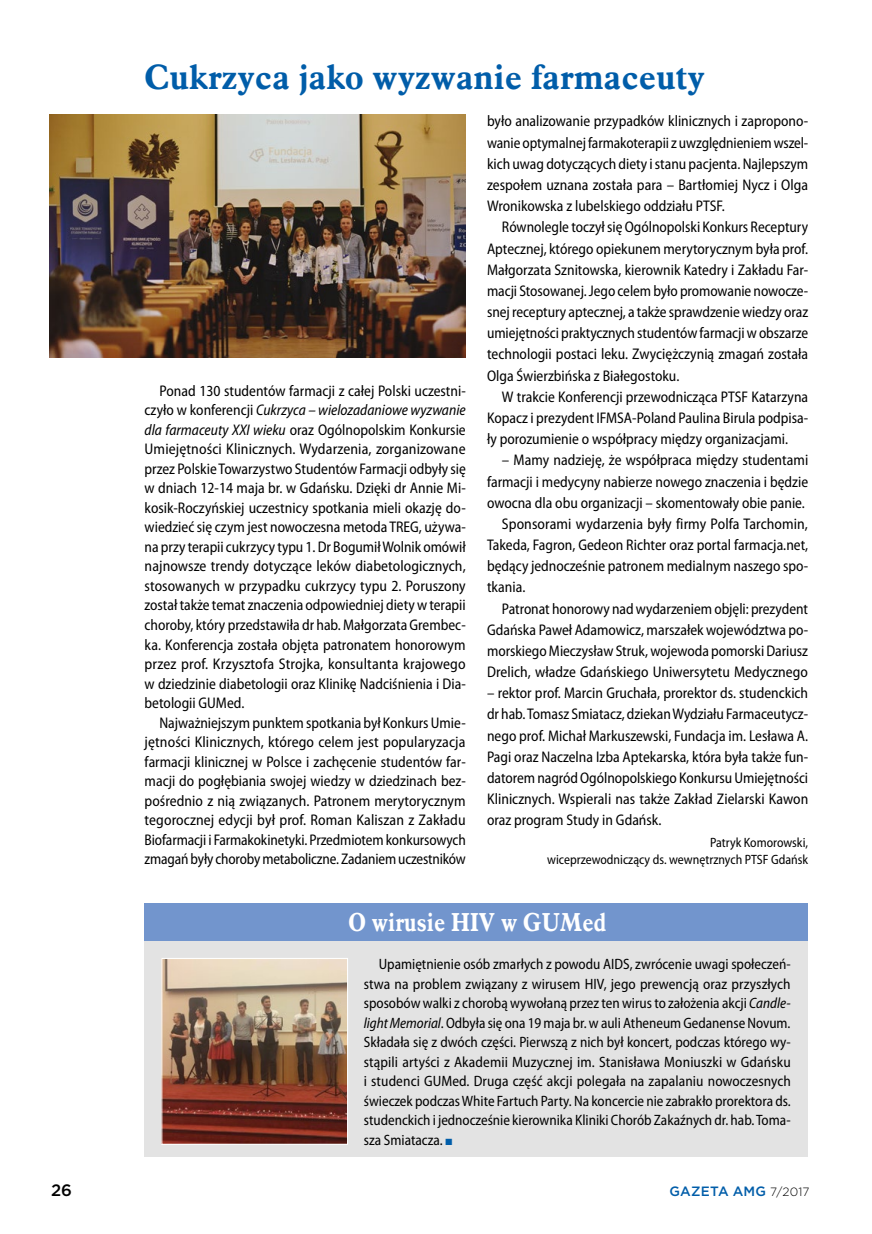
<style>
.page{position:relative;width:872px;height:1234px;background:#fff}
.page>*{position:absolute;margin:0;border:0;box-sizing:border-box;transform-origin:0 0}
.t1{font:700 34.5px "Aldine 721 EU";letter-spacing:.005em;color:#005da9}
.t2{font:700 25.5px "Aldine 721 EU";letter-spacing:.005em;color:#fff;scale:.88 1}
.t3{font:500 16.5px "Gotham";color:#000}
.t4{font:semi-condensed 15.45px/21.1px "Myriad Pro";color:#000;text-align:justify;scale:.96 1}
.t5{font:semi-condensed 15.45px/19.5px "Myriad Pro";color:#000;text-align:justify;scale:.95 1}
.t6{font:semi-condensed 15.45px "Myriad Pro";color:#000}
.t7{font:semi-condensed 15px/19.5px "Myriad Pro";color:#000;text-align:justify;scale:.96 1}
.t8{font:semi-condensed 13.5px/17.4px "Myriad Pro";color:#000;text-align:right;scale:.96 1}
.t9{font:500 13.5px "Gotham";letter-spacing:.015em;color:#005da9}
.s1{font-style:italic}
.s2{color:#005da9}
.s3{font-weight:300;font-size:12px;color:#000}
</style>
<div class="page">
<img style="left:50px;top:115px;width:416px;height:243px">
<div style="left:145px;top:903px;width:663px;height:254px;background:#e3e3e3"></div>
<div style="left:145px;top:903px;width:663px;height:37px;background:#7295cd"></div>
<img style="left:163px;top:959px;width:183px;height:183px">
<div style="left:161px;top:957px;width:187px;height:187px;border:1px solid #fff"></div>
<h1 class="t1" style="left:145px;top:55px;width:562px">Cukrzyca jako wyzwanie farmaceuty</h1>
<p class="t4" style="left:145px;top:380px;width:336px;line-height:19.5px;text-indent:15px">Ponad 130 studentów farmacji z całej Polski uczestni&shy;czyło w konferencji <span class="s1">Cukrzyca – wielozadaniowe wyzwanie dla farmaceuty XXI wieku</span> oraz Ogólnopolskim Konkursie Umiejętności Klinicznych. Wydarzenia, zorganizowane przez Polskie Towarzystwo Studentów Farmacji odbyły się w dniach 12-14 maja br. w Gdańsku. Dzięki dr Annie Mi&shy;kosik-Roczyńskiej uczestnicy spotkania mieli okazję do&shy;wiedzieć się czym jest nowoczesna metoda TREG, używa&shy;na przy terapii cukrzycy typu 1. Dr Bogumił Wolnik omówił najnowsze trendy dotyczące leków diabetologicznych, stosowanych w przypadku cukrzycy typu 2. Poruszony został także temat znaczenia odpowiedniej diety w terapii choroby, który przedstawiła dr hab. Małgorzata Grembec&shy;ka. Konferencja została objęta patronatem honorowym przez prof. Krzysztofa Strojka, konsultanta krajowego w dziedzinie diabetologii oraz Klinikę Nadciśnienia i Dia&shy;betologii GUMed.</p>
<p class="t5" style="left:145px;top:712px;width:340px;text-indent:15px">Najważniejszym punktem spotkania był Konkurs Umie&shy;jętności Klinicznych, którego celem jest popularyzacja farmacji klinicznej w Polsce i zachęcenie studentów far&shy;macji do pogłębiania swojej wiedzy w dziedzinach bez&shy;pośrednio z nią związanych. Patronem merytorycznym tegorocznej edycji był prof. Roman Kaliszan z Zakładu Biofarmacji i Farmakokinetyki. Przedmiotem konkursowych zmagań były choroby metaboliczne. Zadaniem uczestników</p>
<p class="t4" style="left:487px;top:110px;width:336px">było analizowanie przypadków klinicznych i zapropono&shy;wanie optymalnej farmakoterapii z uwzględnieniem wszel&shy;kich uwag dotyczących diety i stanu pacjenta. Najlepszym zespołem uznana została para – Bartłomiej Nycz i Olga Wronikowska z lubelskiego oddziału PTSF.</p>
<p class="t4" style="left:487px;top:216px;width:336px;text-indent:15px">Równolegle toczył się Ogólnopolski Konkurs Receptury Aptecznej, którego opiekunem merytorycznym była prof.<br>Małgorzata Sznitowska, kierownik Katedry i Zakładu Far&shy;macji Stosowanej. Jego celem było promowanie nowocze&shy;snej receptury aptecznej, a także sprawdzenie wiedzy oraz umiejętności praktycznych studentów farmacji w obszarze technologii postaci leku. Zwyciężczynią zmagań została Olga Świerzbińska z Białegostoku.</p>
<p class="t4" style="left:487px;top:386px;width:336px;text-indent:15px">W trakcie Konferencji przewodnicząca PTSF Katarzyna Kopacz i prezydent IFMSA-Poland Paulina Birula podpisa&shy;ły porozumienie o współpracy między organizacjami.</p>
<p class="t6" style="left:502px;top:450px;width:308px">– Mamy nadzieję, że współpraca między studentami</p>
<p class="t4" style="left:487px;top:470px;width:336px">farmacji i medycyny nabierze nowego znaczenia i będzie</p>
<p class="t4" style="left:487px;top:491px;width:333px">owocna dla obu organizacji – skomentowały obie panie.</p>
<p class="t6" style="left:502px;top:514px;width:307px">Sponsorami wydarzenia były firmy Polfa Tarchomin,</p>
<p class="t4" style="left:487px;top:534px;width:336px">Takeda, Fagron, Gedeon Richter oraz portal farmacja.net,</p>
<p class="t4" style="left:487px;top:555px;width:336px">będący jednocześnie patronem medialnym naszego spo-</p>
<p class="t4" style="left:487px;top:576px;width:41px">tkania.</p>
<p class="t5" style="left:502px;top:598px;width:324px">Patronat honorowy nad wydarzeniem objęli: prezydent</p>
<p class="t4" style="left:487px;top:618px;width:336px">Gdańska Paweł Adamowicz, marszałek województwa po-</p>
<p class="t5" style="left:487px;top:640px;width:339px">morskiego Mieczysław Struk, wojewoda pomorski Dariusz</p>
<p class="t6" style="left:487px;top:662px;width:322px">Drelich, władze Gdańskiego Uniwersytetu Medycznego</p>
<p class="t4" style="left:487px;top:682px;width:336px">– rektor prof. Marcin Gruchała, prorektor ds. studenckich dr hab. Tomasz Smiatacz, dziekan Wydziału Farmaceutycz&shy;nego prof. Michał Markuszewski, Fundacja im. Lesława A.<br>Pagi oraz Naczelna Izba Aptekarska, która była także fun&shy;datorem nagród Ogólnopolskiego Konkursu Umiejętności Klinicznych. Wspierali nas także Zakład Zielarski Kawon oraz program Study in Gdańsk.</p>
<p class="t8" style="left:547px;top:833px;width:273px">Patryk Komorowski,<br>wiceprzewodniczący ds. wewnętrznych PTSF Gdańsk</p>
<h2 class="t2" style="left:348px;top:906px;width:294px">O wirusie HIV w GUMed</h2>
<p class="t7" style="left:364px;top:953px;width:446px;text-indent:15px">Upamiętnienie osób zmarłych z powodu AIDS, zwrócenie uwagi społeczeń&shy;stwa na problem związany z wirusem HIV, jego prewencją oraz przyszłych sposobów walki z chorobą wywołaną przez ten wirus to założenia akcji <span class="s1">Candle&shy;light Memorial</span>. Odbyła się ona 19 maja br. w auli Atheneum Gedanense Novum.<br>Składała się z dwóch części. Pierwszą z nich był koncert, podczas którego wy&shy;stąpili artyści z Akademii Muzycznej im. Stanisława Moniuszki w Gdańsku i studenci GUMed. Druga część akcji polegała na zapalaniu nowoczesnych świeczek podczas White Fartuch Party. Na koncercie nie zabrakło prorektora ds. studenckich i jednocześnie kierownika Kliniki Chorób Zakaźnych dr. hab. Toma&shy;sza Smiatacza. <span class="s2">■</span></p>
<p class="t3" style="left:51px;top:1179px;width:23px">26</p>
<p class="t9" style="left:669px;top:1182px;width:141px">GAZETA AMG <span class="s3">7/2017</span></p>
</div>
